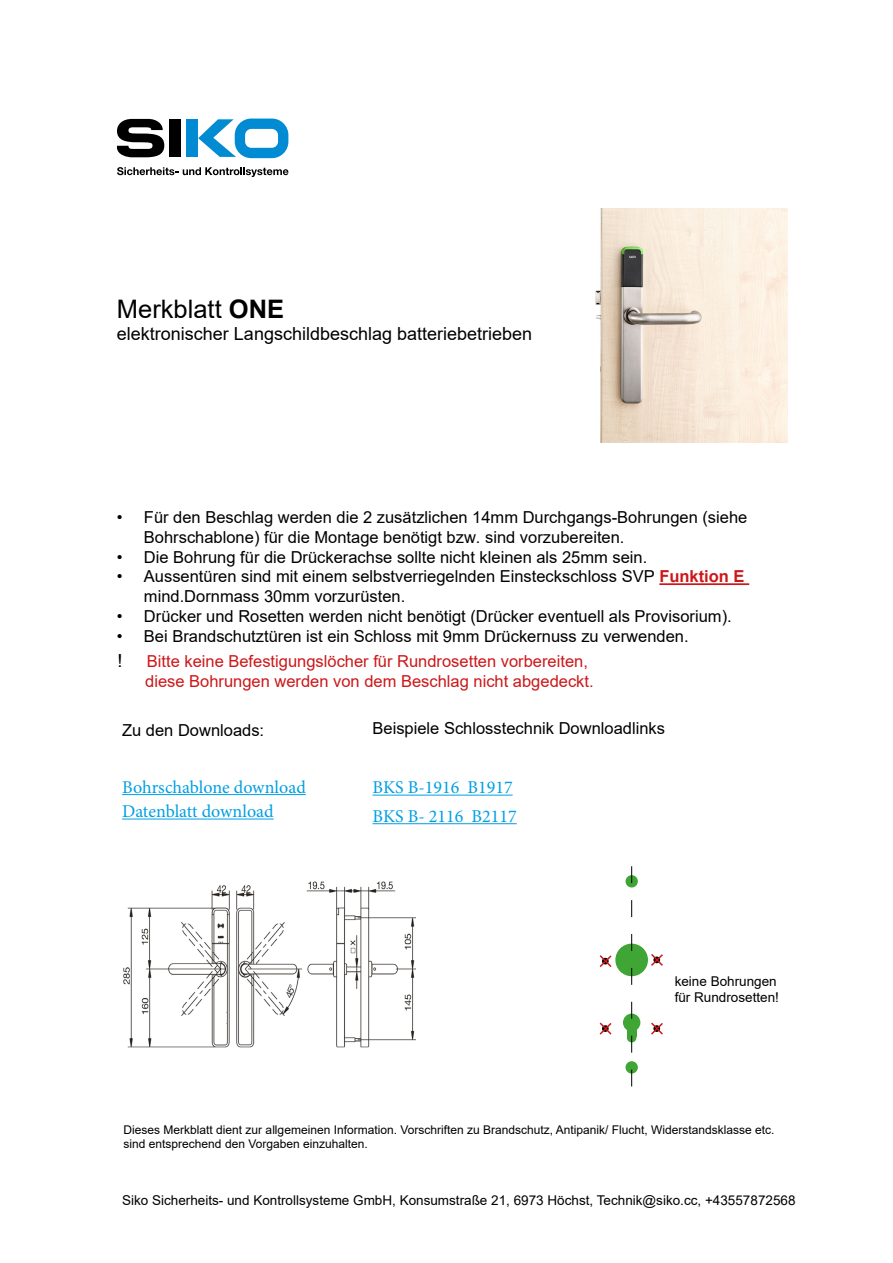
<style>
.page{position:relative;width:893px;height:1263px;background:#fff}
.page>*{position:absolute;margin:0;border:0;box-sizing:border-box;transform-origin:0 0}
.t1{font:25.5px "Arial";color:#000}
.t2{font:18px/24.5px "Minion Pro";color:#009fe3}
.t3{font:18px "Arial";color:#000}
.t4{font:16.5px/19.8px "Arial";color:#000}
.t5{font:16.5px/19.8px "Arial";color:#cd1719}
.t6{font:13.5px/16.2px "Arial";color:#000}
.t7{font:12px/14.4px "Arial";color:#000}
.s1{font-weight:700}
.s2{font-weight:700;color:#cd1719}
</style>
<div class="page">
<img style="left:595px;top:208px;width:192px;height:234px">
<img style="left:123px;top:881px;width:293px;height:167px">
<svg style="left:117px;top:167px;width:171px;height:10px"></svg>
<svg style="left:117px;top:119px;width:47px;height:38px"></svg>
<div style="left:169px;top:119px;width:12px;height:38px;background:#000"></div>
<div style="left:187px;top:119px;width:11px;height:38px;background:#008bd2"></div>
<svg style="left:198px;top:119px;width:90px;height:39px"></svg>
<hr style="left:122px;top:794px;width:184px;height:1px;background:#009fe3">
<hr style="left:122px;top:818px;width:152px;height:1px;background:#009fe3">
<hr style="left:659px;top:583px;width:90px;height:2px;background:#cd1719">
<svg style="left:625px;top:875px;width:13px;height:12px"></svg>
<div style="left:625px;top:1061px;width:13px;height:12px;background:#3fa535;border-radius:50%"></div>
<div style="left:615px;top:944px;width:33px;height:32px;background:#3fa535;border-radius:50%"></div>
<svg style="left:651px;top:954px;width:12px;height:12px"></svg>
<svg style="left:651px;top:1022px;width:12px;height:13px"></svg>
<svg style="left:599px;top:1022px;width:13px;height:13px"></svg>
<svg style="left:599px;top:955px;width:13px;height:12px"></svg>
<div style="left:623px;top:1013px;width:17px;height:18px;background:#3fa535;border-radius:50%"></div>
<svg style="left:627px;top:1033px;width:9px;height:9px"></svg>
<div style="left:627px;top:1029px;width:9px;height:8px;background:#3fa535"></div>
<svg style="left:631px;top:866px;width:1px;height:220px"></svg>
<hr style="left:372px;top:795px;width:141px;height:1px;background:#009fe3">
<hr style="left:372px;top:823px;width:145px;height:1px;background:#009fe3">
<h1 class="t1" style="left:117px;top:292px;width:169px">Merkblatt <span class="s1">ONE</span></h1>
<p class="t3" style="left:117px;top:321px;width:417px">elektronischer Langschildbeschlag batteriebetrieben</p>
<p class="t4" style="left:144px;top:507px;width:605px;text-indent:-27px">• Für den Beschlag werden die 2 zusätzlichen 14mm Durchgangs-Bohrungen (siehe<br>Bohrschablone) für die Montage benötigt bzw. sind vorzubereiten.</p>
<p class="t4" style="left:117px;top:547px;width:532px">• Die Bohrung für die Drückerachse sollte nicht kleinen als 25mm sein.</p>
<p class="t4" style="left:144px;top:567px;width:602px;text-indent:-27px">• Aussentüren sind mit einem selbstverriegelnden Einsteckschloss SVP <span class="s2">Funktion E </span>mind.Dornmass 30mm vorzurüsten.</p>
<p class="t4" style="left:117px;top:606px;width:616px">• Drücker und Rosetten werden nicht benötigt (Drücker eventuell als Provisorium).</p>
<p class="t4" style="left:117px;top:626px;width:573px">• Bei Brandschutztüren ist ein Schloss mit 9mm Drückernuss zu verwenden.</p>
<p class="t3" style="left:118px;top:648px;width:7px">!</p>
<p class="t5" style="left:145px;top:651px;width:450px">Bitte keine Befestigungslöcher für Rundrosetten vorbereiten, diese Bohrungen werden von dem Beschlag nicht abgedeckt.</p>
<p class="t4" style="left:122px;top:720px;width:144px">Zu den Downloads:</p>
<p class="t4" style="left:372px;top:718px;width:294px">Beispiele Schlosstechnik Downloadlinks</p>
<p class="t2" style="left:122px;top:775px;width:185px">Bohrschablone download<br>Datenblatt download</p>
<p class="t2" style="left:372px;top:773px;width:146px;line-height:28.7px">BKS B-1916 B1917<br>BKS B- 2116 B2117</p>
<p class="t6" style="left:675px;top:973px;width:106px">keine Bohrungen für Rundrosetten!</p>
<p class="t7" style="left:124px;top:1122px;width:652px">Dieses Merkblatt dient zur allgemeinen Information. Vorschriften zu Brandschutz, Antipanik/ Flucht, Widerstandsklasse etc. sind entsprechend den Vorgaben einzuhalten.</p>
<p class="t6" style="left:122px;top:1192px;width:675px">Siko Sicherheits- und Kontrollsysteme GmbH, Konsumstraße 21, 6973 Höchst, Technik@siko.cc, +43557872568</p>
</div>
